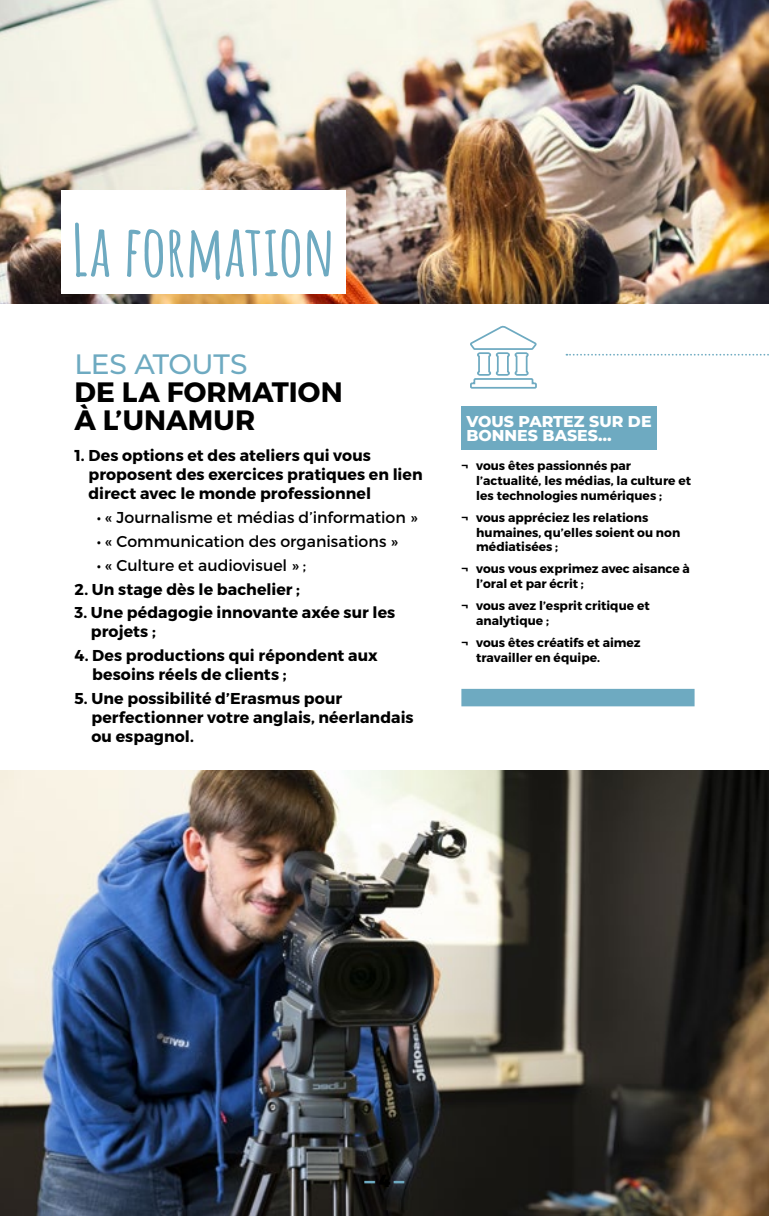
<style>
.page{position:relative;width:769px;height:1216px;background:#fff}
.page>*{position:absolute;margin:0;border:0;box-sizing:border-box;transform-origin:0 0}
.t1{font:700 70px "Amatic SC";letter-spacing:-.01em;color:#6eaac1}
.t2{font:700 28px/28px "Montserrat";letter-spacing:.01em;color:#000}
.t3{font:500 28px "Montserrat";letter-spacing:-.01em;color:#6eaac1}
.t4{font:900 17.5px "Montserrat";color:#6eaac1}
.t5{font:700 15.75px/18.9px "Montserrat";letter-spacing:.005em;color:#000}
.t6{font:15.75px "Montserrat";color:#000}
.t7{font:800 15.75px/14px "Montserrat";color:#fff}
.t8{font:700 12.25px/14.7px "Montserrat";color:#000}
.s1{color:#000}
</style>
<div class="page">
<img style="left:0;top:0;width:769px;height:304px">
<div style="left:61px;top:190px;width:285px;height:103px;background:#fff"></div>
<div style="left:461px;top:406px;width:195px;height:43px;background:#6eaac1"></div>
<div style="left:461px;top:688px;width:233px;height:18px;background:#6eaac1"></div>
<svg style="left:566px;top:354px;width:203px;height:1px"></svg>
<svg style="left:470px;top:326px;width:67px;height:63px"></svg>
<img style="left:0;top:770px;width:769px;height:445px">
<h1 class="t1" style="left:71px;top:196px;width:266px">La formation</h1>
<h2 class="t3" style="left:74px;top:344px;width:175px">LES ATOUTS</h2>
<h2 class="t2" style="left:75px;top:378px;width:270px">DE LA FORMATION<br>À L’UNAMUR</h2>
<p class="t5" style="left:88px;top:446px;width:336px;text-indent:-14px">1. Des options et des ateliers qui vous proposent des exercices pratiques en lien direct avec le monde professionnel</p>
<p class="t6" style="left:97px;top:507px;width:322px">• « Journalisme et médias d’information »</p>
<p class="t6" style="left:97px;top:531px;width:303px">• « Communication des organisations »</p>
<p class="t6" style="left:97px;top:555px;width:211px">• « Culture et audiovisuel » ;</p>
<p class="t5" style="left:74px;top:579px;width:227px">2. Un stage dès le bachelier ;</p>
<p class="t5" style="left:91px;top:603px;width:306px;text-indent:-16px">3. Une pédagogie innovante axée sur les projets ;</p>
<p class="t5" style="left:92px;top:646px;width:287px;text-indent:-18px">4. Des productions qui répondent aux besoins réels de clients ;</p>
<p class="t5" style="left:91px;top:689px;width:324px;text-indent:-17px">5. Une possibilité d’Erasmus pour perfectionner votre anglais , néerlandais ou espagnol.</p>
<p class="t7" style="left:466px;top:413px;width:187px">VOUS PARTEZ SUR DE<br>BONNES BASES…</p>
<p class="t8" style="left:476px;top:459px;width:216px;text-indent:-15px">¬ vous êtes passionnés par l’actualité, les médias, la culture et les technologies numériques ;</p>
<p class="t8" style="left:476px;top:510px;width:205px;text-indent:-15px">¬ vous appréciez les relations humaines, qu’elles soient ou non médiatisées ;</p>
<p class="t8" style="left:476px;top:562px;width:215px;text-indent:-15px">¬ vous vous exprimez avec aisance à l’oral et par écrit ;</p>
<p class="t8" style="left:476px;top:598px;width:175px;text-indent:-15px">¬ vous avez l’esprit critique et analytique ;</p>
<p class="t8" style="left:476px;top:635px;width:166px;text-indent:-15px">¬ vous êtes créatifs et aimez travailler en équipe.</p>
<p class="t4" style="left:364px;top:1169px;width:42px">—<span class="s1">4</span>—</p>
</div>
